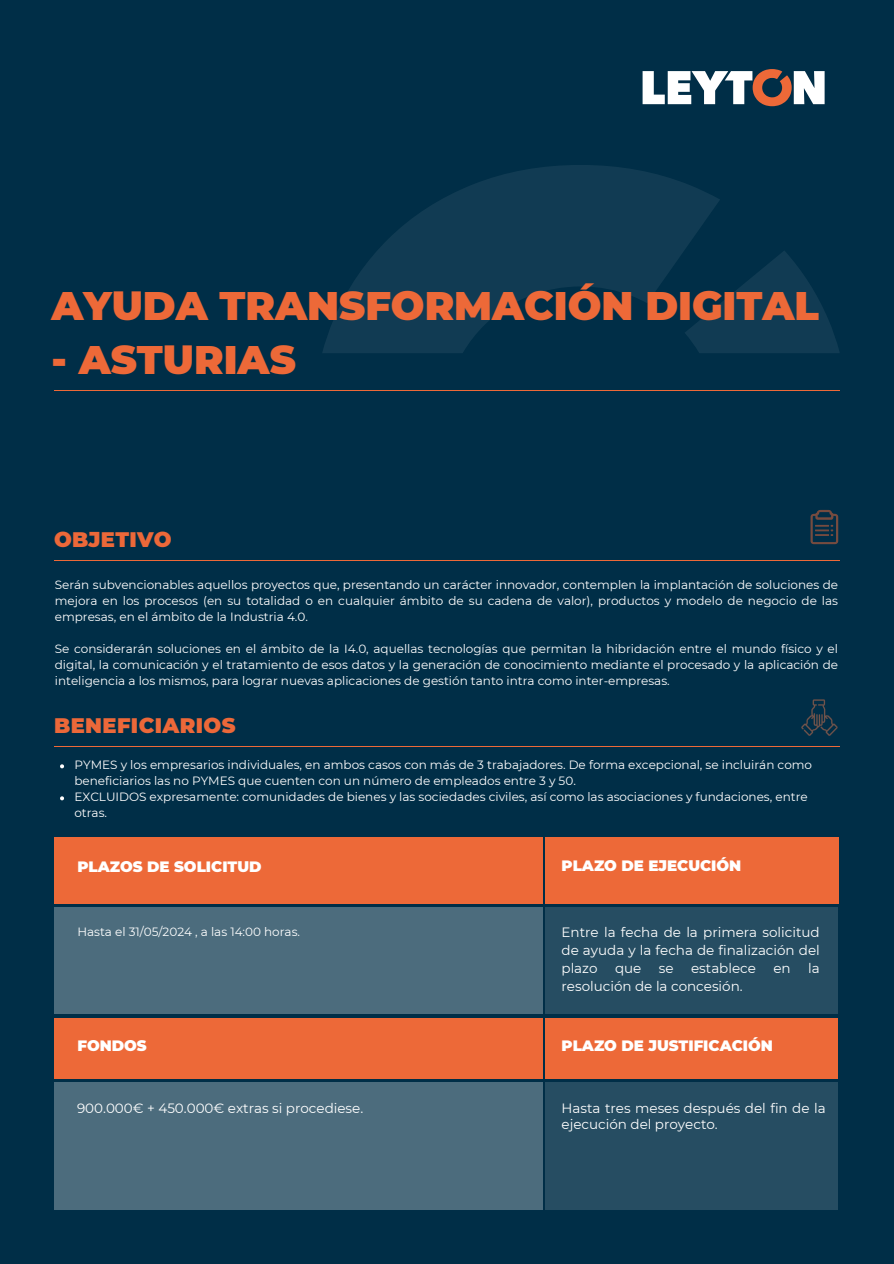
<style>
.page{position:relative;width:894px;height:1264px;background:#fff}
.page>*{position:absolute;margin:0;border:0;box-sizing:border-box;transform-origin:0 0}
.t1{font:900 39.75px "Montserrat";color:#ed6938}
.t2{font:900 21px "Montserrat";letter-spacing:.02em;color:#ec6839}
.t3{font:900 15px "Montserrat";color:#fff}
.t4{font:13.5px/18px "Montserrat";color:#fff;text-align:justify}
.t5{font:12px/16px "Montserrat";color:#fff}
</style>
<div class="page">
<div style="left:0;top:0;width:893px;height:1263px;background:#002e47"></div>
<hr style="left:54px;top:390px;width:785px;height:1px;background:#ed6938">
<svg style="left:642px;top:69px;width:182px;height:37px"></svg>
<svg style="left:322px;top:165px;width:517px;height:188px;fill:#113b53"></svg>
<hr style="left:54px;top:560px;width:785px;height:1px;background:#ed6938">
<hr style="left:54px;top:746px;width:785px;height:1px;background:#ed6938">
<div style="left:545px;top:837px;width:292px;height:66px;background:#ed6938"></div>
<div style="left:54px;top:837px;width:488px;height:66px;background:#ed6938"></div>
<div style="left:545px;top:907px;width:292px;height:106px;background:#264d62"></div>
<div style="left:545px;top:1018px;width:292px;height:60px;background:#ed6938"></div>
<div style="left:545px;top:1082px;width:292px;height:127px;background:#264d62"></div>
<div style="left:54px;top:907px;width:488px;height:106px;background:#4c6c7d"></div>
<div style="left:54px;top:1018px;width:488px;height:60px;background:#ed6938"></div>
<div style="left:54px;top:1082px;width:488px;height:127px;background:#4c6c7d"></div>
<svg style="left:801px;top:699px;width:36px;height:37px"></svg>
<svg style="left:810px;top:510px;width:28px;height:34px"></svg>
<svg style="left:60px;top:764px;width:4px;height:4px"></svg>
<svg style="left:60px;top:796px;width:4px;height:4px"></svg>
<h3 class="t1" style="left:51px;top:281px;width:769px">AYUDA TRANSFORMACIÓN DIGITAL</h3>
<h3 class="t1" style="left:51px;top:336px;width:246px">- ASTURIAS</h3>
<h3 class="t2" style="left:54px;top:527px;width:119px">OBJETIVO</h3>
<p class="t5" style="left:55px;top:577px;width:784px;text-align:justify">Serán subvencionables aquellos proyectos que, presentando un carácter innovador, contemplen la implantación de soluciones de mejora en los procesos (en su totalidad o en cualquier ámbito de su cadena de valor), productos y modelo de negocio de las empresas, en el ámbito de la Industria 4.0.</p>
<h2 class="t5" style="left:55px;top:641px;width:784px;text-align:justify">Se considerarán soluciones en el ámbito de la I4.0, aquellas tecnologías que permitan la hibridación entre el mundo físico y el digital, la comunicación y el tratamiento de esos datos y la generación de conocimiento mediante el procesado y la aplicación de inteligencia a los mismos, para lograr nuevas aplicaciones de gestión tanto intra como inter-empresas.</h2>
<p class="t2" style="left:54px;top:713px;width:183px">BENEFICIARIOS</p>
<h1 class="t5" style="left:74px;top:757px;width:739px">PYMES y los empresarios individuales, en ambos casos con más de 3 trabajadores. De forma excepcional, se incluirán como beneficiarios las no PYMES que cuenten con un número de empleados entre 3 y 50.</h1>
<h2 class="t5" style="left:74px;top:789px;width:734px">EXCLUIDOS expresamente: comunidades de bienes y las sociedades civiles, así como las asociaciones y fundaciones, entre otras.</h2>
<p class="t3" style="left:77px;top:857px;width:185px">PLAZOS DE SOLICITUD</p>
<p class="t3" style="left:561px;top:856px;width:181px">PLAZO DE EJECUCIÓN</p>
<p class="t5" style="left:77px;top:923px;width:224px">Hasta el 31/05/2024 , a las 14:00 horas.</p>
<h3 class="t4" style="left:561px;top:923px;width:260px">Entre la fecha de la primera solicitud de ayuda y la fecha de finalización del plazo</h3>
<h3 class="t4" style="left:615px;top:959px;width:28px">que</h3>
<h3 class="t4" style="left:658px;top:959px;width:16px">se</h3>
<h3 class="t4" style="left:691px;top:959px;width:66px">establece</h3>
<h3 class="t4" style="left:773px;top:959px;width:19px">en</h3>
<h3 class="t4" style="left:808px;top:959px;width:13px">la</h3>
<h3 class="t4" style="left:561px;top:977px;width:183px">resolución de la concesión.</h3>
<p class="t3" style="left:77px;top:1036px;width:71px">FONDOS</p>
<h5 class="t4" style="left:77px;top:1099px;width:287px">900.000€ + 450.000€ extras si procediese.</h5>
<p class="t3" style="left:561px;top:1036px;width:213px">PLAZO DE JUSTIFICACIÓN</p>
<h3 class="t4" style="left:561px;top:1100px;width:265px;line-height:15.8px">Hasta tres meses después del fin de la ejecución del proyecto.</h3>
</div>
